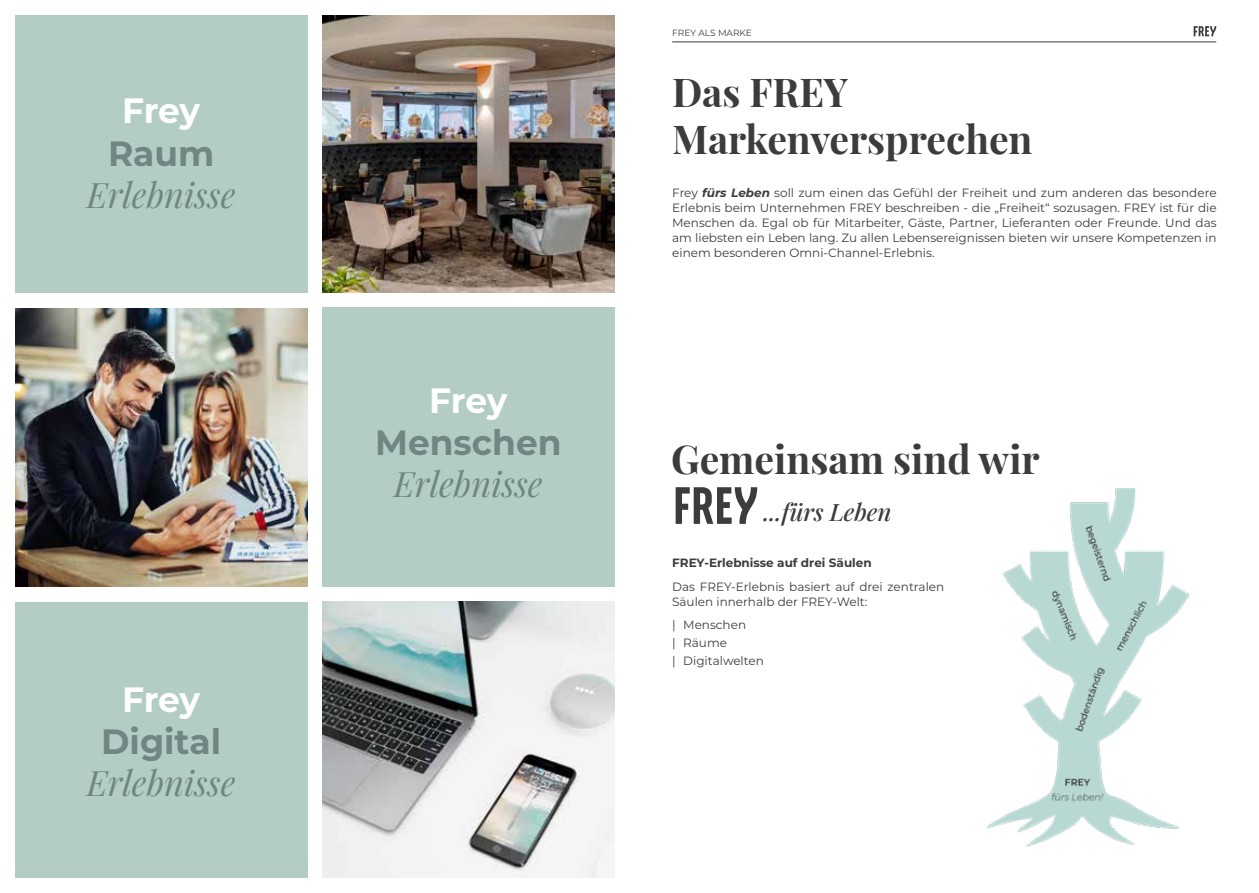
<style>
.page{position:relative;width:1259px;height:893px;background:#fff}
.page>*{position:absolute;margin:0;border:0;box-sizing:border-box;transform-origin:0 0}
.t1{font:700 39px/46.8px "Playfair Display";color:#3c3c3b}
.t2{font:italic 35.1px "Playfair Display";color:#718683}
.t3{font:700 35.1px "Montserrat";color:#718683}
.t4{font:700 35.1px "Montserrat";letter-spacing:-.01em;color:#fff}
.t5{font:italic 500 24px "Playfair Display";color:#3c3c3b}
.t6{font:12px/15px "Montserrat";color:#3c3c3b}
.t7{font:700 12px "Montserrat";color:#3c3c3b}
.t8{font:9px "Montserrat";color:#3c3c3b}
.s1{font-weight:700;font-style:italic}
</style>
<div class="page">
<img style="left:986px;top:488px;width:202px;height:358px">
<img style="left:15px;top:309px;width:292px;height:277px">
<div style="left:322px;top:308px;width:292px;height:279px;background:#b3cdc5"></div>
<img style="left:322px;top:15px;width:292px;height:278px">
<div style="left:15px;top:15px;width:292px;height:278px;background:#b3cdc5"></div>
<div style="left:15px;top:602px;width:292px;height:276px;background:#b3cdc5"></div>
<img style="left:322px;top:602px;width:292px;height:276px">
<svg style="left:675px;top:487px;width:82px;height:37px"></svg>
<hr style="left:672px;top:42px;width:544px;height:1px;background:#3c3c3b">
<svg style="left:1193px;top:26px;width:23px;height:10px"></svg>
<h2 class="t4" style="left:122px;top:86px;width:80px">Frey</h2>
<h2 class="t3" style="left:108px;top:128px;width:108px">Raum</h2>
<h2 class="t2" style="left:87px;top:167px;width:150px">Erlebnisse</h2>
<h2 class="t4" style="left:122px;top:674px;width:80px">Frey</h2>
<h2 class="t3" style="left:101px;top:716px;width:121px">Digital</h2>
<h2 class="t2" style="left:87px;top:755px;width:150px">Erlebnisse</h2>
<h2 class="t4" style="left:429px;top:375px;width:80px">Frey</h2>
<h2 class="t3" style="left:375px;top:417px;width:188px">Menschen</h2>
<h2 class="t2" style="left:394px;top:457px;width:150px">Erlebnisse</h2>
<p class="t8" style="left:672px;top:27px;width:81px">FREY ALS MARKE</p>
<h1 class="t1" style="left:672px;top:66px;width:362px">Das FREY<br>Markenversprechen</h1>
<p class="t6" style="left:672px;top:185px;width:546px;text-align:justify">Frey <span class="s1">fürs Leben</span> soll zum einen das Gefühl der Freiheit und zum anderen das besondere Erlebnis beim Unternehmen FREY beschreiben - die „Freiheit“ sozusagen. FREY ist für die Menschen da. Egal ob für Mitarbeiter, Gäste, Partner, Lieferanten oder Freunde. Und das am liebsten ein Leben lang. Zu allen Lebensereignissen bieten wir unsere Kompetenzen in einem besonderen Omni-Channel-Erlebnis.</p>
<h1 class="t1" style="left:671px;top:433px;width:370px">Gemeinsam sind wir</h1>
<h3 class="t5" style="left:763px;top:493px;width:130px">...fürs Leben</h3>
<p class="t7" style="left:672px;top:554px;width:201px">FREY-Erlebnisse auf drei Säulen</p>
<p class="t6" style="left:672px;top:579px;width:273px">Das FREY-Erlebnis basiert auf drei zentralen<br>Säulen innerhalb der FREY-Welt:</p>
<p class="t6" style="left:672px;top:615px;width:93px;line-height:18px">| Menschen<br>| Räume<br>| Digitalwelten</p>
</div>
